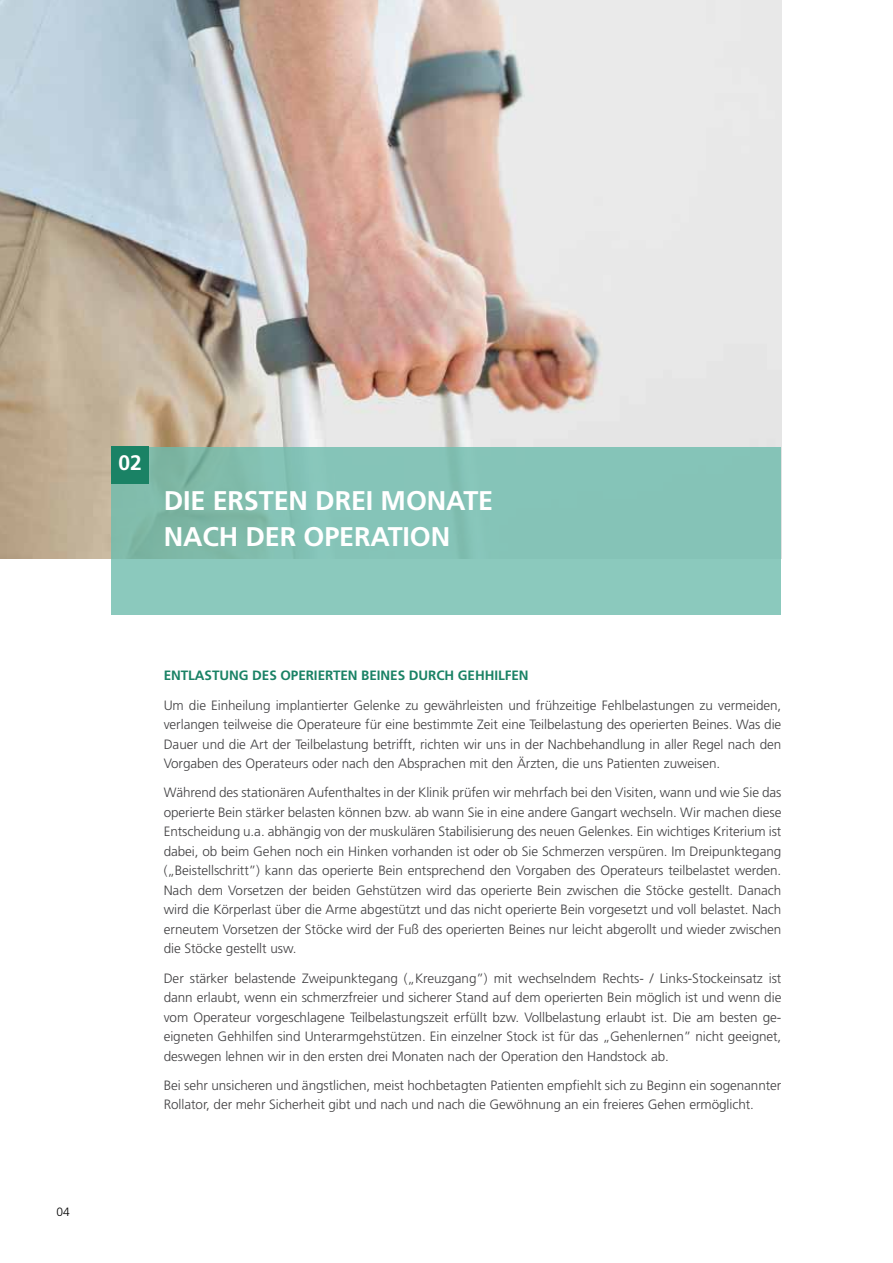
<style>
.page{position:relative;width:893px;height:1263px;background:#fff}
.page>*{position:absolute;margin:0;border:0;box-sizing:border-box;transform-origin:0 0}
.t1{font:700 27px/36px "Frutiger LT";letter-spacing:-.005em;color:#fff}
.t2{font:700 21px "Frutiger LT";color:#fff}
.t3{font:300 13.5px/19.5px "Frutiger LT";letter-spacing:-.005em;color:#414042;text-align:justify}
.t4{font:700 13.5px "Frutiger LT";letter-spacing:-.005em;color:#1a8265}
.t5{font:300 12px "Frutiger LT";color:#000}
</style>
<div class="page">
<img style="left:0;top:0;width:781px;height:558px">
<svg style="left:112px;top:446px;width:669px;height:168px;background:#86c3b7"></svg>
<div style="left:112px;top:446px;width:37px;height:38px;background:#1a8265"></div>
<p class="t5" style="left:56px;top:1205px;width:15px">04</p>
<h2 class="t2" style="left:119px;top:450px;width:25px">02</h2>
<h1 class="t1" style="left:164px;top:483px;width:331px">DIE ERSTEN DREI MONATE<br>NACH DER OPERATION</h1>
<p class="t4" style="left:164px;top:668px;width:366px">ENTLASTUNG DES OPERIERTEN BEINES DURCH GEHHILFEN</p>
<p class="t3" style="left:164px;top:695px;width:619px">Um die Einheilung implantierter Gelenke zu gewährleisten und frühzeitige Fehlbelastungen zu vermeiden, verlangen teilweise die Operateure für eine bestimmte Zeit eine Teilbelastung des operierten Beines. Was die Dauer und die Art der Teilbelastung betrifft, richten wir uns in der Nachbehandlung in aller Regel nach den Vorgaben des Operateurs oder nach den Absprachen mit den Ärzten, die uns Patienten zuweisen.</p>
<p class="t3" style="left:164px;top:783px;width:619px">Während des stationären Aufenthaltes in der Klinik prüfen wir mehrfach bei den Visiten, wann und wie Sie das operierte Bein stärker belasten können bzw. ab wann Sie in eine andere Gangart wechseln. Wir machen diese Entscheidung u.a. abhängig von der muskulären Stabilisierung des neuen Gelenkes. Ein wichtiges Kriterium ist dabei, ob beim Gehen noch ein Hinken vorhanden ist oder ob Sie Schmerzen verspüren. Im Dreipunktegang („Beistellschritt”) kann das operierte Bein entsprechend den Vorgaben des Operateurs teilbelastet werden.<br>Nach dem Vorsetzen der beiden Gehstützen wird das operierte Bein zwischen die Stöcke gestellt. Danach wird die Körperlast über die Arme abgestützt und das nicht operierte Bein vorgesetzt und voll belastet. Nach erneutem Vorsetzen der Stöcke wird der Fuß des operierten Beines nur leicht abgerollt und wieder zwischen die Stöcke gestellt usw.</p>
<p class="t3" style="left:164px;top:968px;width:619px">Der stärker belastende Zweipunktegang („Kreuzgang”) mit wechselndem Rechts- / Links-Stockeinsatz ist dann erlaubt, wenn ein schmerzfreier und sicherer Stand auf dem operierten Bein möglich ist und wenn die vom Operateur vorgeschlagene Teilbelastungszeit erfüllt bzw. Vollbelastung erlaubt ist. Die am besten ge&shy;eigneten Gehhilfen sind Unterarmgehstützen. Ein einzelner Stock ist für das „Gehenlernen” nicht geeignet, deswegen lehnen wir in den ersten drei Monaten nach der Operation den Handstock ab.</p>
<p class="t3" style="left:164px;top:1076px;width:619px">Bei sehr unsicheren und ängstlichen, meist hochbetagten Patienten empfiehlt sich zu Beginn ein sogenannter<br>Rollator, der mehr Sicherheit gibt und nach und nach die Gewöhnung an ein freieres Gehen ermöglicht.</p>
</div>
